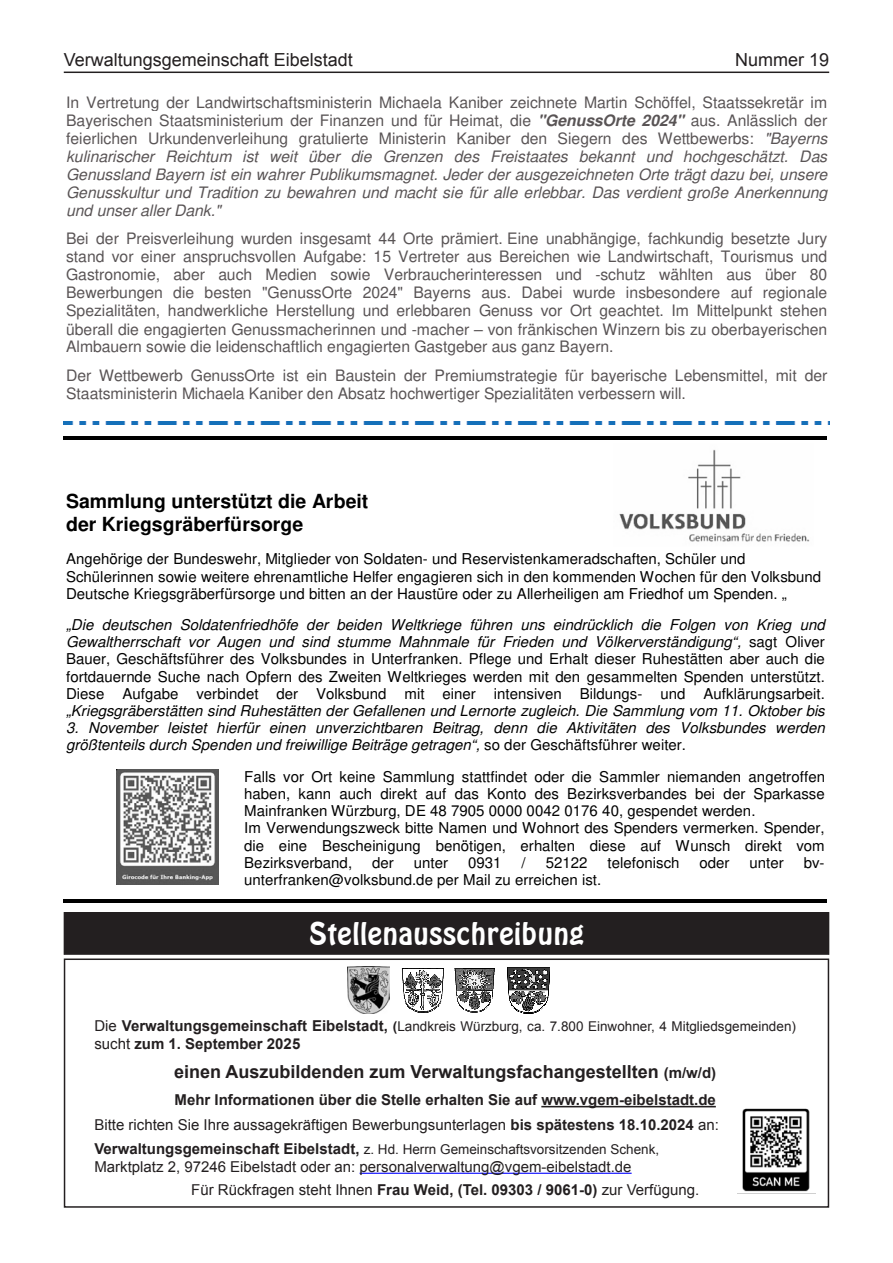
<style>
.page{position:relative;width:893px;height:1263px;background:#fff}
.page>*{position:absolute;margin:0;border:0;box-sizing:border-box;transform-origin:0 0}
.t1{font:30px "Hobo BT";color:#fff}
.t2{font:700 19.5px/22.5px "Helvetica";color:#000}
.t3{font:700 18px "Arial";color:#231f20}
.t4{font:18px "Arial";color:#231f20}
.t5{font:700 18px "Helvetica";color:#000}
.t6{font:15.75px/18px "Helvetica";color:#595455;text-align:justify}
.t7{font:italic 15.75px/18px "Helvetica";color:#595455;text-align:justify}
.t8{font:15px/17.2px "Helvetica";color:#000}
.t9{font:italic 15px/17.2px "Helvetica";color:#000}
.t10{font:700 15px/25.2px "Arial";color:#231f20;text-align:right}
.t11{font:700 15px/25.8px "Helvetica";letter-spacing:.005em;color:#000;text-align:center}
.t12{font:15px/23.4px "Arial";color:#231f20}
.t13{font:13.5px "Arial";color:#231f20}
.s1{font-style:normal}
.s2{font-weight:700}
.s3{font-style:italic}
.s4{font-size:15px}
.s5{font-weight:700;font-size:15px}
.s6{font-weight:400}
.s7{font-size:13.5px}
.s8{font-weight:400;font-size:13.5px}
</style>
<div class="page">
<hr style="left:64px;top:72px;width:765px;height:1px;background:#231f20">
<img style="left:64px;top:421px;width:765px;height:3px">
<hr style="left:64px;top:436px;width:763px;height:3px;background:#000">
<hr style="left:64px;top:899px;width:763px;height:3px;background:#000">
<img style="left:116px;top:769px;width:103px;height:116px">
<img style="left:619px;top:449px;width:191px;height:93px">
<div style="left:64px;top:912px;width:765px;height:42px;background:#231f20"></div>
<div style="left:64px;top:912px;width:765px;height:43px;border:1px solid #231f20"></div>
<hr style="left:541px;top:1106px;width:175px;height:1px;background:#231f20">
<hr style="left:360px;top:1173px;width:272px;height:1px;background:#00f">
<img style="left:347px;top:967px;width:43px;height:46px">
<img style="left:401px;top:968px;width:42px;height:15px">
<img style="left:403px;top:983px;width:39px;height:18px">
<img style="left:406px;top:1001px;width:34px;height:3px">
<img style="left:408px;top:1004px;width:31px;height:2px">
<svg style="left:409px;top:1006px;width:28px;height:7px"></svg>
<img style="left:454px;top:968px;width:40px;height:17px">
<img style="left:456px;top:985px;width:37px;height:14px">
<img style="left:457px;top:999px;width:34px;height:4px">
<img style="left:469px;top:1003px;width:21px;height:1px">
<svg style="left:460px;top:1004px;width:29px;height:9px"></svg>
<img style="left:507px;top:967px;width:43px;height:20px">
<img style="left:508px;top:987px;width:40px;height:15px">
<img style="left:510px;top:1002px;width:36px;height:3px">
<img style="left:512px;top:1005px;width:32px;height:2px">
<svg style="left:514px;top:1007px;width:29px;height:7px"></svg>
<img style="left:737px;top:1108px;width:78px;height:86px">
<div style="left:64px;top:958px;width:765px;height:250px;border:2px solid #231f20"></div>
<p class="t4" style="left:64px;top:48px;width:291px">Verwaltungsgemeinschaft Eibelstadt</p>
<p class="t4" style="left:735px;top:48px;width:96px">Nummer 19</p>
<p class="t7" style="left:66px;top:95px;width:763px"><span class="s1">In Vertretung der Landwirtschaftsministerin Michaela Kaniber zeichnete Martin Schöffel, Staatssekretär im Bayerischen Staatsministerium der Finanzen und für Heimat, die</span> <span class="s2">"GenussOrte 2024"</span> <span class="s1">aus. Anlässlich der feierlichen Urkundenverleihung gratulierte Ministerin Kaniber den Siegern des Wettbewerbs:</span> "Bayerns kulinarischer Reichtum ist weit über die Grenzen des Freistaates bekannt und hochgeschätzt. Das Genussland Bayern ist ein wahrer Publikumsmagnet. Jeder der ausgezeichneten Orte trägt dazu bei, unsere Genusskultur und Tradition zu bewahren und macht sie für alle erlebbar. Das verdient große Anerkennung und unser aller Dank."</p>
<p class="t6" style="left:66px;top:231px;width:763px">Bei der Preisverleihung wurden insgesamt 44 Orte prämiert. Eine unabhängige, fachkundig besetzte Jury stand vor einer anspruchsvollen Aufgabe: 15 Vertreter aus Bereichen wie Landwirtschaft, Tourismus und Gastronomie, aber auch Medien sowie Verbraucherinteressen und -schutz wählten aus über 80<br>Bewerbungen die besten "GenussOrte 2024" Bayerns aus. Dabei wurde insbesondere auf regionale Spezialitäten, handwerkliche Herstellung und erlebbaren Genuss vor Ort geachtet. Im Mittelpunkt stehen überall die engagierten Genussmacherinnen und -macher – von fränkischen Winzern bis zu oberbayerischen Almbauern sowie die leidenschaftlich engagierten Gastgeber aus ganz Bayern.</p>
<p class="t6" style="left:66px;top:367px;width:763px">Der Wettbewerb GenussOrte ist ein Baustein der Premiumstrategie für bayerische Lebensmittel, mit der<br>Staatsministerin Michaela Kaniber den Absatz hochwertiger Spezialitäten verbessern will.</p>
<h2 class="t2" style="left:66px;top:492px;width:304px">Sammlung unterstützt die Arbeit der Kriegsgräberfürsorge</h2>
<p class="t8" style="left:66px;top:552px;width:757px">Angehörige der Bundeswehr, Mitglieder von Soldaten- und Reservistenkameradschaften, Schüler und<br>Schülerinnen sowie weitere ehrenamtliche Helfer engagieren sich in den kommenden Wochen für den Volksbund<br>Deutsche Kriegsgräberfürsorge und bitten an der Haustüre oder zu Allerheiligen am Friedhof um Spenden. „</p>
<p class="t8" style="left:66px;top:617px;width:760px;text-align:justify"><span class="s3">„Die deutschen Soldatenfriedhöfe der beiden Weltkriege führen uns eindrücklich die Folgen von Krieg und Gewaltherrschaft vor Augen und sind stumme Mahnmale für Frieden und Völkerverständigung“,</span> sagt Oliver Bauer, Geschäftsführer des Volksbundes in Unterfranken. Pflege und Erhalt dieser Ruhestätten aber auch die fortdauernde Suche nach Opfern des Zweiten Weltkrieges werden mit den gesammelten Spenden unterstützt.<br>Diese Aufgabe verbindet der Volksbund mit einer intensiven Bildungs- und Aufklärungsarbeit.</p>
<p class="t9" style="left:66px;top:703px;width:760px">„Kriegsgräberstätten sind Ruhestätten der Gefallenen und Lernorte zugleich. Die Sammlung vom 11. Oktober bis</p>
<p class="t9" style="left:66px;top:721px;width:760px">3. November leistet hierfür einen unverzichtbaren Beitrag, denn die Aktivitäten des Volksbundes werden größtenteils durch Spenden und freiwillige Beiträge getragen“, <span class="s1">so der Geschäftsführer weiter.</span></p>
<p class="t8" style="left:244px;top:769px;width:582px">Falls vor Ort keine Sammlung stattfindet oder die Sammler niemanden angetroffen haben, kann auch direkt auf das Konto des Bezirksverbandes bei der Sparkasse Mainfranken Würzburg, DE 48 7905 0000 0042 0176 40, gespendet werden.<br>Im Verwendungszweck bitte Namen und Wohnort des Spenders vermerken. Spender, die eine Bescheinigung benötigen, erhalten diese auf Wunsch direkt vom Bezirksverband,</p>
<p class="t8" style="left:372px;top:855px;width:23px">der</p>
<p class="t8" style="left:414px;top:855px;width:36px">unter</p>
<p class="t8" style="left:468px;top:855px;width:35px">0931</p>
<p class="t8" style="left:521px;top:855px;width:6px">/</p>
<p class="t8" style="left:546px;top:855px;width:43px">52122</p>
<p class="t8" style="left:608px;top:855px;width:74px">telefonisch</p>
<p class="t8" style="left:699px;top:855px;width:32px">oder</p>
<p class="t8" style="left:750px;top:855px;width:36px">unter</p>
<p class="t8" style="left:804px;top:855px;width:22px">bv-</p>
<p class="t8" style="left:244px;top:873px;width:359px">unterfranken@volksbund.de per Mail zu erreichen ist.</p>
<h1 class="t1" style="left:309px;top:915px;width:276px">Stellenausschreibung</h1>
<p class="t13" style="left:94px;top:1018px;width:703px"><span class="s4">Die</span> <span class="s5">Verwaltungsgemeinschaft Eibelstadt,</span> <span class="s2">(</span>Landkreis Würzburg, ca. 7.800 Einwohner, 4 Mitgliedsgemeinden)</p>
<p class="t10" style="left:94px;top:1032px;width:207px"><span class="s6">sucht</span> zum 1. September 2025</p>
<p class="t3" style="left:174px;top:1060px;width:543px">einen Auszubildenden zum Verwaltungsfachangestellten <span class="s4">(m/w/d)</span></p>
<p class="t10" style="left:94px;top:1088px;width:626px">Mehr Informationen über die Stelle erhalten Sie auf www.vgem-eibelstadt.de<br><span class="s6">Bitte richten Sie Ihre aussagekräftigen Bewerbungsunterlagen</span> bis spätestens 18.10.2024 <span class="s6">an:</span></p>
<p class="t13" style="left:94px;top:1140px;width:566px"><span class="s5">Verwaltungsgemeinschaft Eibelstadt,</span> z. Hd. Herrn Gemeinschaftsvorsitzenden Schenk,</p>
<p class="t12" style="left:191px;top:1155px;width:510px;text-indent:-97px">Marktplatz 2, 97246 Eibelstadt oder an: personalverwaltung@vgem-eibelstadt.de<br>Für Rückfragen steht Ihnen <span class="s2">Frau Weid, (Tel. 09303 / 9061-0)</span> zur Verfügung.</p>
<p class="t11" style="left:257px;top:1019px;width:384px"><span class="s6">Die</span> Verwaltungsgemeinschaft Eibelstadt, <span class="s7">(</span><span class="s8">Landkreis</span></p>
<p class="t11" style="left:257px;top:1054px;width:167px">zum 1. September 2025</p>
<p class="t5" style="left:353px;top:1084px;width:192px">einen Auszubildenden</p>
<p class="t11" style="left:267px;top:1119px;width:364px">(m/w/d)<br>Mehr Informationen über die Stelle erhalten Sie auf</p>
<p class="t11" style="left:361px;top:1162px;width:176px">www.vgem-eibelstadt.de</p>
<p class="t8" style="left:257px;top:1191px;width:31px">Bitte</p>
<p class="t8" style="left:405px;top:1191px;width:23px">Sie</p>
<p class="t8" style="left:463px;top:1191px;width:27px">Ihre</p>
</div>
